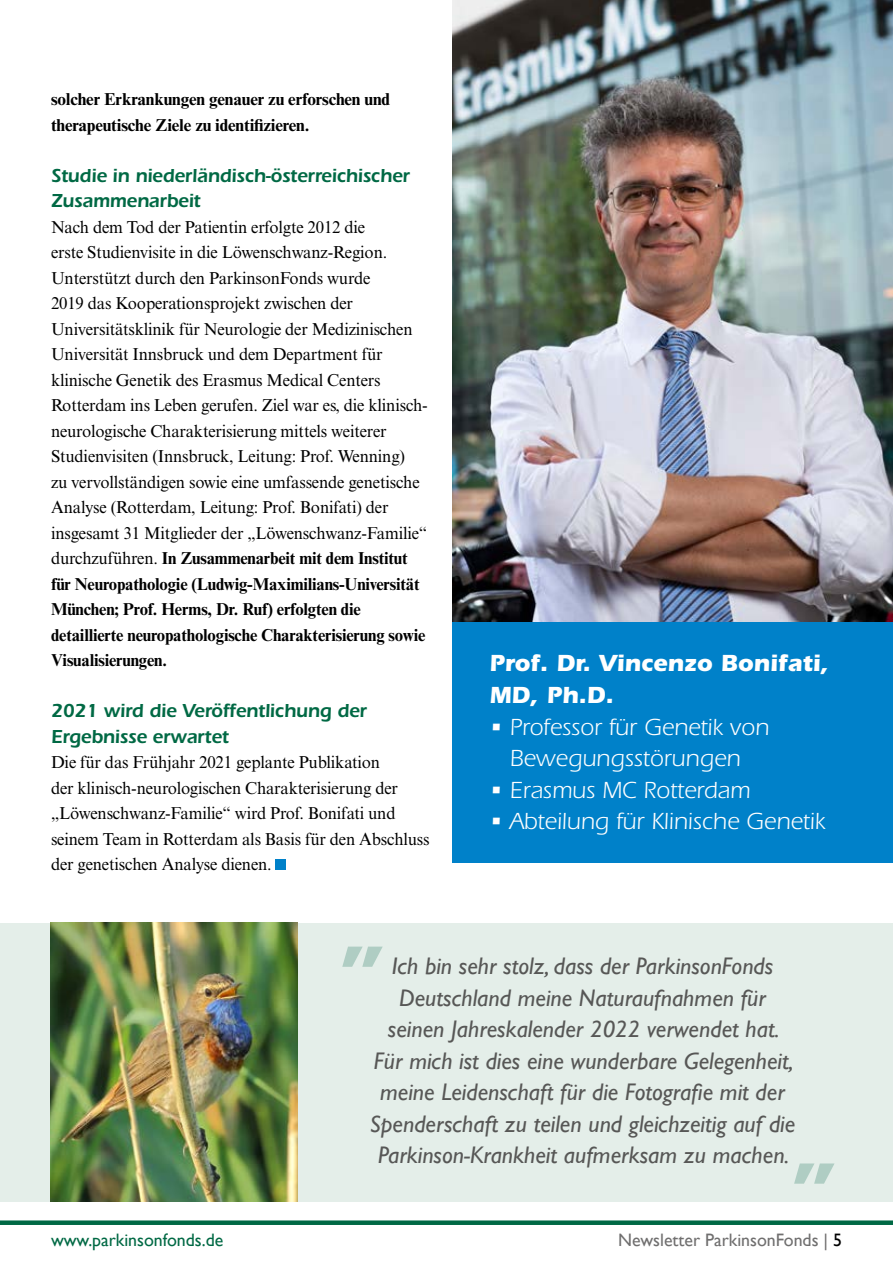
<style>
.page{position:relative;width:893px;height:1263px;background:#fff}
.page>*{position:absolute;margin:0;border:0;box-sizing:border-box;transform-origin:0 0}
.t1{font:24.15px/31.5px "ITC Eras Std";color:#fff;text-align:center}
.t2{font:700 24.15px/31.5px "ITC Eras Std";color:#fff}
.t3{font:italic 24px/31.5px "Gill Sans";color:#575756;text-align:center}
.t4{font:600 19.5px/25.5px "ITC Eras Std";letter-spacing:-.01em;color:#006944}
.t5{font:18px "Gill Sans";color:#706f6f}
.t6{font:18px "Gill Sans";color:#006944}
.t7{font:17.25px/25.5px "Times New Roman MT Std";letter-spacing:-.01em;color:#000}
.t8{font:700 17.25px/25.5px "Times New Roman MT Std";letter-spacing:-.01em;color:#000}
.s1{font-weight:700}
.s2{color:#000}
</style>
<div class="page">
<div style="left:1px;top:923px;width:892px;height:279px;background:#e4eee9"></div>
<div style="left:0;top:1220px;width:893px;height:5px;background:#006944"></div>
<img style="left:453px;top:0;width:440px;height:622px">
<div style="left:276px;top:859px;width:10px;height:11px;background:#0081c9"></div>
<img style="left:51px;top:923px;width:247px;height:279px">
<div style="left:453px;top:622px;width:440px;height:241px;background:#0081c9"></div>
<svg style="left:342px;top:947px;width:41px;height:20px"></svg>
<svg style="left:794px;top:1163px;width:40px;height:21px"></svg>
<p class="t8" style="left:51px;top:86px;width:341px">solcher Erkrankungen genauer zu erforschen und therapeutische Ziele zu identifizieren.</p>
<p class="t4" style="left:51px;top:162px;width:360px">Studie in niederländisch-österreichischer<br>Zusammenarbeit</p>
<p class="t7" style="left:51px;top:214px;width:378px">Nach dem Tod der Patientin erfolgte 2012 die<br>erste Studienvisite in die Löwenschwanz-Region.<br>Unterstützt durch den ParkinsonFonds wurde<br>2019 das Kooperationsprojekt zwischen der Universitätsklinik für Neurologie der Medizinischen Universität Innsbruck und dem Department für klinische Genetik des Erasmus Medical Centers Rotterdam ins Leben gerufen. Ziel war es, die klinisch&shy;neurologische Charakterisierung mittels weiterer Studienvisiten (Innsbruck, Leitung: Prof. Wenning)<br>zu vervollständigen sowie eine umfassende genetische Analyse (Rotterdam, Leitung: Prof. Bonifati) der insgesamt 31 Mitglieder der „Löwenschwanz-Familie“ durchzuführen. <span class="s1">In Zusammenarbeit mit dem Institut für Neuropathologie (Ludwig-Maximilians-Universität München; Prof. Herms, Dr. Ruf) erfolgten die detaillierte neuropathologische Charakterisierung sowie Visualisierungen.</span></p>
<p class="t4" style="left:51px;top:698px;width:317px">2021 wird die Veröffentlichung der<br>Ergebnisse erwartet</p>
<p class="t7" style="left:51px;top:749px;width:380px">Die für das Frühjahr 2021 geplante Publikation<br>der klinisch-neurologischen Charakterisierung der „Löwenschwanz-Familie“ wird Prof. Bonifati und seinem Team in Rotterdam als Basis für den Abschluss der genetischen Analyse dienen.</p>
<h1 class="t2" style="left:489px;top:648px;width:341px">Prof. Dr. Vincenzo Bonifati,<br>MD, Ph.D.</h1>
<h1 class="t1" style="left:489px;top:711px;width:281px">• Professor für Genetik von<br>Bewegungsstörungen</h1>
<h1 class="t1" style="left:489px;top:774px;width:262px">• Erasmus MC Rotterdam</h1>
<h1 class="t1" style="left:489px;top:806px;width:338px">• Abteilung für Klinische Genetik</h1>
<p class="t3" style="left:370px;top:950px;width:427px">Ich bin sehr stolz, dass der ParkinsonFonds Deutschland meine Naturaufnahmen für seinen Jahreskalender 2022 verwendet hat.<br>Für mich ist dies eine wunderbare Gelegenheit, meine Leidenschaft für die Fotografie mit der Spenderschaft zu teilen und gleichzeitig auf die Parkinson-Krankheit aufmerksam zu machen.</p>
<p class="t6" style="left:51px;top:1229px;width:174px">www.parkinsonfonds.de</p>
<p class="t5" style="left:618px;top:1229px;width:225px">Newsletter ParkinsonFonds | <span class="s2">5</span></p>
</div>
